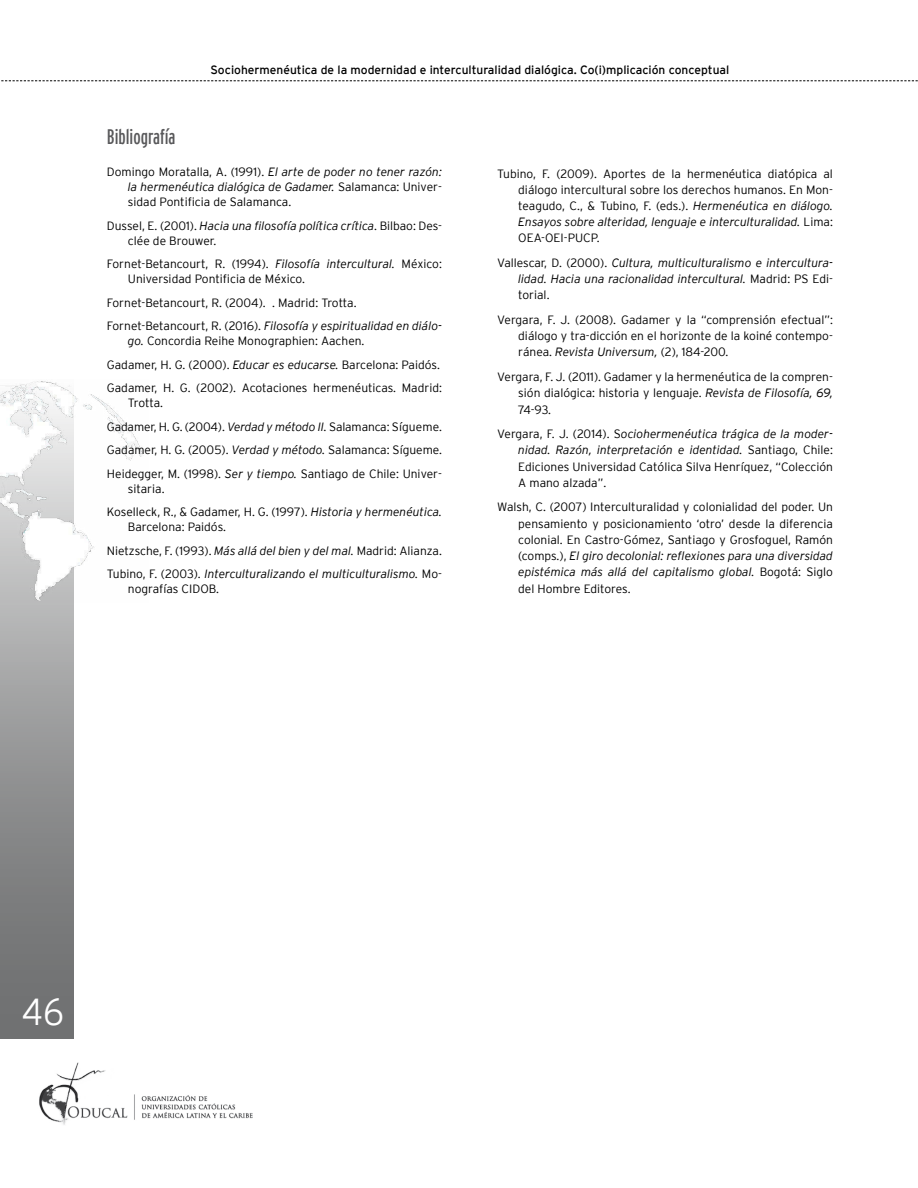
<style>
.page{position:relative;width:918px;height:1188px;background:#fff}
.page>*{position:absolute;margin:0;border:0;box-sizing:border-box;transform-origin:0 0}
.t1{font:300 37.5px "Interstate";color:#fff;scale:.9 1}
.t2{font:extra-condensed 21px "Interstate";color:#58585a}
.t3{font:300 12px/16.2px "Interstate";color:#000}
.t4{font:italic 300 12px/16.2px "Interstate";color:#000;text-align:justify}
.t5{font:12px "Interstate";color:#000}
.s1{font-style:italic}
.s2{font-style:normal}
</style>
<div class="page">
<svg style="left:0;top:603px;width:73px;height:436px;background:#8c8d8e"></svg>
<img style="left:39px;top:1063px;width:214px;height:62px">
<img style="left:0;top:381px;width:143px;height:222px">
<svg style="left:1px;top:80px;width:917px;height:1px"></svg>
<p class="t5" style="left:211px;top:63px;width:520px">Sociohermenéutica de la modernidad e interculturalidad dialógica. Co(i)mplicación conceptual</p>
<h2 class="t2" style="left:107px;top:125px;width:70px">Bibliografía</h2>
<p class="t3" style="left:128px;top:165px;width:316px;line-height:15px;text-align:justify;text-indent:-21px">Domingo Moratalla, A. (1991). <span class="s1">El arte de poder no tener razón: la hermenéutica dialógica de Gadamer.</span> Salamanca: Univer&shy;sidad Pontificia de Salamanca.</p>
<p class="t3" style="left:128px;top:218px;width:316px;line-height:15px;text-indent:-21px">Dussel, E. (2001). <span class="s1">Hacia una filosofía política crítica</span>. Bilbao: Des&shy;clée de Brouwer.</p>
<p class="t3" style="left:128px;top:257px;width:316px;line-height:15px;text-indent:-21px">Fornet-Betancourt, R. (1994). <span class="s1">Filosofía intercultural.</span> México:<br>Universidad Pontificia de México.</p>
<p class="t3" style="left:107px;top:291px;width:337px;line-height:23.5px">Fornet-Betancourt, R. (2004). . Madrid: Trotta.<br>Fornet-Betancourt, R. (2016). <span class="s1">Filosofía y espiritualidad en diálo-</span></p>
<p class="t3" style="left:107px;top:329px;width:337px;line-height:23.5px;text-indent:21px"><span class="s1">go.</span> Concordia Reihe Monographien: Aachen.<br>Gadamer, H. G. (2000). <span class="s1">Educar es educarse.</span> Barcelona: Paidós.<br>Gadamer, H. G. (2002). Acotaciones hermenéuticas. Madrid:</p>
<p class="t3" style="left:107px;top:391px;width:337px;line-height:23.5px;text-indent:21px">Trotta.<br>Gadamer, H. G. (2004). <span class="s1">Verdad y método II.</span> Salamanca: Sígueme.<br>Gadamer, H. G. (2005). <span class="s1">Verdad y método.</span> Salamanca: Sígueme.<br>Heidegger, M. (1998). <span class="s1">Ser y tiempo.</span> Santiago de Chile: Univer-</p>
<p class="t3" style="left:107px;top:477px;width:337px;line-height:23.5px;text-indent:21px">sitaria.<br>Koselleck, R., &amp; Gadamer, H. G. (1997). <span class="s1">Historia y hermenéutica.</span></p>
<p class="t3" style="left:107px;top:515px;width:337px;line-height:23.5px;text-indent:21px">Barcelona: Paidós.<br>Nietzsche, F. (1993). <span class="s1">Más allá del bien y del mal.</span> Madrid: Alianza.<br>Tubino, F. (2003). <span class="s1">Interculturalizando el multiculturalismo.</span> Mo-</p>
<p class="t3" style="left:128px;top:581px;width:93px">nografías CIDOB.</p>
<p class="t3" style="left:518px;top:165px;width:316px;text-align:justify;text-indent:-21px">Tubino, F. (2009). Aportes de la hermenéutica diatópica al diálogo intercultural sobre los derechos humanos. En Mon&shy;teagudo, C., &amp; Tubino, F. (eds.). <span class="s1">Hermenéutica en diálogo.<br>Ensayos sobre alteridad, lenguaje e interculturalidad.</span> Lima:<br>OEA-OEI-PUCP.</p>
<p class="t4" style="left:518px;top:255px;width:316px;text-indent:-21px"><span class="s2">Vallescar, D. (2000).</span> Cultura, multiculturalismo e intercultura&shy;lidad. Hacia una racionalidad intercultural. <span class="s2">Madrid: PS Edi&shy;torial.</span></p>
<p class="t3" style="left:518px;top:312px;width:316px;text-align:justify;text-indent:-21px">Vergara, F. J. (2008). Gadamer y la “comprensión efectual”: diálogo y tra-dicción en el horizonte de la koiné contempo&shy;ránea. <span class="s1">Revista Universum,</span> (2), 184-200.</p>
<p class="t3" style="left:518px;top:369px;width:316px;text-align:justify;text-indent:-21px">Vergara, F. J. (2011). Gadamer y la hermenéutica de la compren&shy;sión dialógica: historia y lenguaje. <span class="s1">Revista de Filosofía, 69, </span>74-93.</p>
<p class="t3" style="left:518px;top:426px;width:316px;text-align:justify;text-indent:-21px">Vergara, F. J. (2014). S<span class="s1">ociohermenéutica trágica de la moder&shy;nidad. Razón, interpretación e identidad.</span> Santiago, Chile:<br>Ediciones Universidad Católica Silva Henríquez, “Colección A mano alzada”.</p>
<p class="t3" style="left:518px;top:499px;width:316px;text-align:justify;text-indent:-21px">Walsh, C. (2007) Interculturalidad y colonialidad del poder. Un pensamiento y posicionamiento ‘otro’ desde la diferencia colonial. En Castro-Gómez, Santiago y Grosfoguel, Ramón (comps.), <span class="s1">El giro decolonial: reflexiones para una diversidad epistémica más allá del capitalismo global.</span> Bogotá: Siglo del Hombre Editores.</p>
<h1 class="t1" style="left:22px;top:991px;width:48px">46</h1>
</div>
